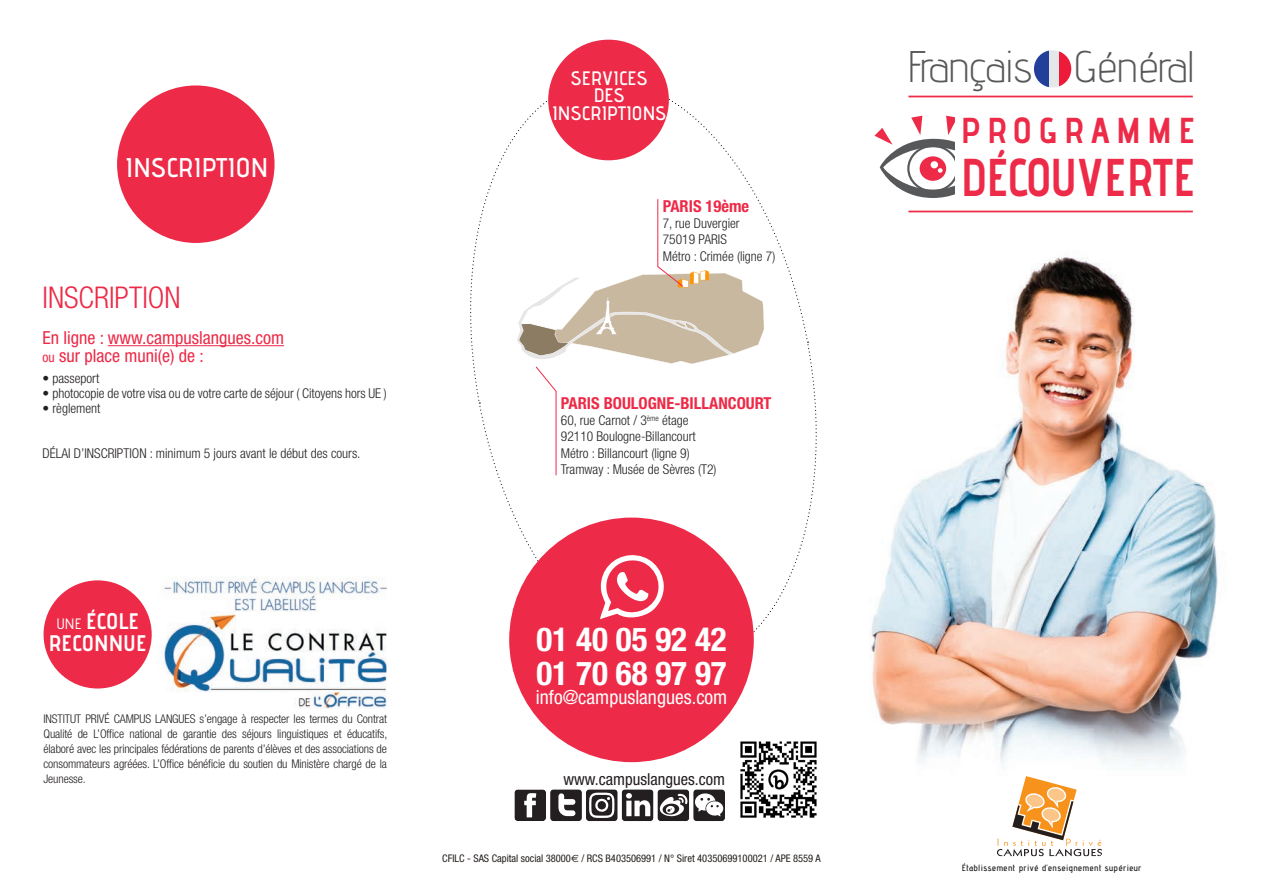
<style>
.page{position:relative;width:1263px;height:893px;background:#fff}
.page>*{position:absolute;margin:0;border:0;box-sizing:border-box;transform-origin:0 0}
.t1{font:700 53.1px "Advent Pro";letter-spacing:-.04em;color:#ed2a47;scale:.9 1}
.t2{font:300 44.25px "Advent Pro";letter-spacing:-.02em;color:#57585a}
.t3{font:700 36px "Advent Pro";letter-spacing:.175em;color:#ed2a47}
.t4{font:700 condensed 33px/33px "Helvetica Neue";color:#fff}
.t5{font:300 condensed 30px "Helvetica Neue";color:#ed2a47}
.t6{font:600 27px "Advent Pro";letter-spacing:.005em;color:#fff}
.t7{font:700 22.5px/22.5px "Advent Pro";color:#fff;text-align:center}
.t8{font:600 19.5px/17.4px "Advent Pro";letter-spacing:.005em;color:#fff;text-align:center}
.t9{font:condensed 19.5px "Helvetica Neue";color:#fff}
.t10{font:condensed 18px/18px "Helvetica Neue";color:#ed2a47}
.t11{font:700 condensed 16.5px "Helvetica Neue";color:#ed2a47}
.t12{font:condensed 16.5px "Helvetica Neue";color:#231f20}
.t13{font:300 condensed 13.5px/16.2px "Helvetica Neue";color:#231f20}
.t14{font:300 condensed 12px/15px "Helvetica Neue";letter-spacing:-.01em;color:#231f20;text-align:justify}
.t15{font:condensed 10.5px "Helvetica Neue";color:#241e1b}
.t16{font:600 9px "Advent Pro";letter-spacing:.05em;color:#231f20}
.s1{font-size:13.5px}
.s2{font-weight:500;font-size:15px}
.s3{font-family:"Euro Sans";font-stretch:normal}
</style>
<div class="page">
<img style="left:870px;top:66px;width:348px;height:698px">
<svg style="left:997px;top:776px;width:105px;height:80px"></svg>
<img style="left:740px;top:741px;width:77px;height:77px">
<hr style="left:908px;top:211px;width:285px;height:1px;background:#ed2a47">
<hr style="left:908px;top:96px;width:285px;height:1px;background:#ed2a47">
<svg style="left:1059px;top:51px;width:12px;height:37px"></svg>
<div style="left:1045px;top:50px;width:14px;height:38px;background:#e6e7e9"></div>
<svg style="left:1034px;top:50px;width:14px;height:38px"></svg>
<svg style="left:514px;top:789px;width:211px;height:32px"></svg>
<svg style="left:874px;top:116px;width:81px;height:82px"></svg>
<hr style="left:108px;top:345px;width:176px;height:1px;background:#ed2a47">
<div style="left:117px;top:85px;width:158px;height:158px;background:#ed2a47;border-radius:50%"></div>
<img style="left:163px;top:576px;width:224px;height:132px">
<div style="left:44px;top:580px;width:108px;height:108px;background:#ed2a47;border-radius:50%"></div>
<div style="left:548px;top:40px;width:121px;height:120px;background:#ed2a47;border-radius:50%"></div>
<div style="left:509px;top:518px;width:245px;height:244px;background:#ed2a47;border-radius:50%"></div>
<svg style="left:470px;top:81px;width:347px;height:583px"></svg>
<h3 class="t6" style="left:125px;top:151px;width:144px">INSCRIPTION</h3>
<h3 class="t5" style="left:43px;top:280px;width:140px">INSCRIPTION</h3>
<h3 class="t10" style="left:43px;top:328px;width:243px">En ligne : www.campuslangues.com <span class="s1">ou</span> sur place muni(e) de :</h3>
<p class="t13" style="left:43px;top:370px;width:58px">• passeport</p>
<p class="t13" style="left:43px;top:385px;width:346px">• photocopie de votre visa ou de votre carte de séjour ( Citoyens hors UE )</p>
<p class="t13" style="left:43px;top:400px;width:59px">• règlement</p>
<p class="t13" style="left:43px;top:445px;width:319px">DÉLAI D’INSCRIPTION : minimum 5 jours avant le début des cours.</p>
<h3 class="t7" style="left:49px;top:609px;width:99px"><span class="s2">UNE</span> ÉCOLE<br>RECONNUE</h3>
<p class="t14" style="left:44px;top:711px;width:345px">INSTITUT PRIVÉ CAMPUS LANGUES s’engage à respecter les termes du Contrat Qualité de L’Office national de garantie des séjours linguistiques et éducatifs, élaboré avec les principales fédérations de parents d’élèves et des associations de consommateurs agréées. L’Office bénéficie du soutien du Ministère chargé de la Jeunesse.</p>
<h3 class="t8" style="left:552px;top:69px;width:116px">SERVICES<br>DES<br>INSCRIPTIONS</h3>
<h3 class="t11" style="left:663px;top:196px;width:88px">PARIS 19ème</h3>
<p class="t13" style="left:663px;top:215px;width:114px">7, rue Duvergier<br>75019 PARIS<br>Métro : Crimée (ligne 7)</p>
<h3 class="t11" style="left:561px;top:393px;width:212px">PARIS BOULOGNE-BILLANCOURT</h3>
<p class="t13" style="left:561px;top:412px;width:157px">60, rue Carnot / 3<sup>ème</sup> étage<br>92110 Boulogne-Billancourt<br>Métro : Billancourt (ligne 9)<br>Tramway : Musée de Sèvres (T2)</p>
<h3 class="t4" style="left:537px;top:623px;width:192px">01 40 05 92 42<br>01 70 68 97 97</h3>
<h3 class="t9" style="left:536px;top:686px;width:193px">info@campuslangues.com</h3>
<h3 class="t12" style="left:563px;top:769px;width:163px">www.campuslangues.com</h3>
<p class="t15" style="left:442px;top:852px;width:380px">CFILC - SAS Capital social 38000<span class="s3">€</span> / RCS B403506991 / N° Siret 40350699100021 / APE 8559 A</p>
<h2 class="t2" style="left:907px;top:40px;width:290px">Français Général</h2>
<h3 class="t3" style="left:961px;top:108px;width:236px">PROGRAMME</h3>
<h1 class="t1" style="left:961px;top:145px;width:262px">DÉCOUVERTE</h1>
<p class="t16" style="left:962px;top:862px;width:181px">Établissement privé d’enseignement supérieur</p>
</div>
